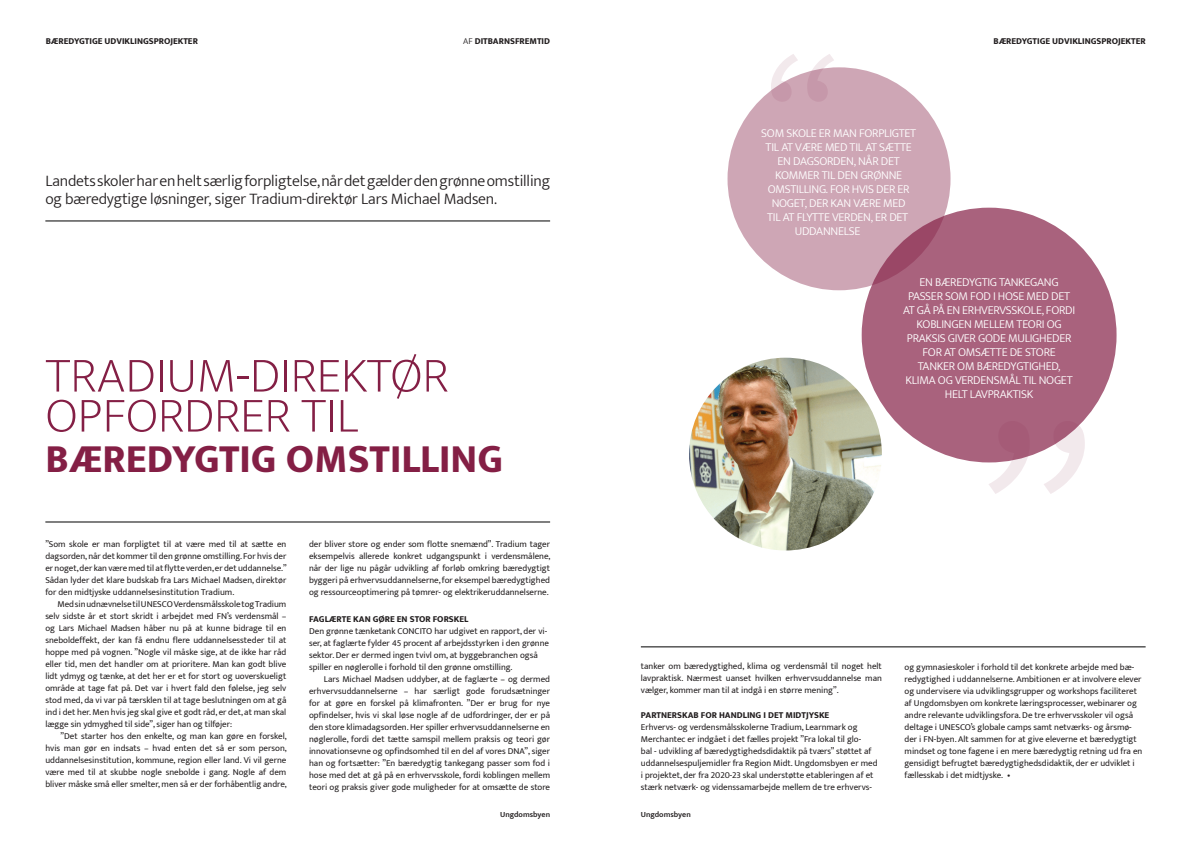
<style>
.page{position:relative;width:1191px;height:842px;background:#fff}
.page>*{position:absolute;margin:0;border:0;box-sizing:border-box;transform-origin:0 0}
.t1{font:200 50px/40px "Mukta";color:#841f45}
.t2{font:800 40px "Mukta";color:#841f45}
.t3{font:300 16px/18px "Mukta";letter-spacing:-.01em;color:#231f20}
.t4{font:300 12px/14px "Mukta";letter-spacing:-.02em;color:#fff;text-align:center}
.t5{font:9px/12px "Mukta";color:#231f20;text-align:justify}
.t6{font:800 9px "Mukta";color:#231f20}
.t7{font:600 8px "Mukta";color:#231f20}
.s1{font-weight:300}
</style>
<div class="page">
<img style="left:689px;top:358px;width:193px;height:192px;border-radius:96px">
<div style="left:727px;top:67px;width:223px;height:223px;background:#cea6b5;border-radius:50%"></div>
<div style="left:861px;top:208px;width:255px;height:254px;background:#a9627d;border-radius:50%"></div>
<hr style="left:641px;top:647px;width:504px;height:1px;background:#000">
<svg style="left:988px;top:421px;width:96px;height:73px"></svg>
<svg style="left:771px;top:54px;width:63px;height:48px"></svg>
<hr style="left:45px;top:221px;width:505px;height:1px;background:#000">
<hr style="left:45px;top:522px;width:505px;height:1px;background:#000">
<p class="t6" style="left:46px;top:36px;width:154px">BÆREDYGTIGE UDVIKLINGSPROJEKTER</p>
<p class="t6" style="left:463px;top:36px;width:88px"><span class="s1">AF</span> DITBARNSFREMTID</p>
<h3 class="t3" style="left:45px;top:172px;width:506px">Landets skoler har en helt særlig forpligtelse, når det gælder den grønne omstilling og bæredygtige løsninger, siger Tradium-direktør Lars Michael Madsen.</h3>
<h1 class="t1" style="left:45px;top:356px;width:405px">TRADIUM-DIREKTØR<br>OPFORDRER TIL</h1>
<h2 class="t2" style="left:45px;top:434px;width:459px">BÆREDYGTIG OMSTILLING</h2>
<p class="t5" style="left:45px;top:538px;width:243px">”Som skole er man forpligtet til at være med til at sætte en dagsorden, når det kommer til den grønne omstilling. For hvis der er noget, der kan være med til at flytte verden, er det uddannelse.” Sådan lyder det klare budskab fra Lars Michael Madsen, direktør for den midtjyske uddannelsesinstitution Tradium.</p>
<p class="t5" style="left:45px;top:598px;width:242px;text-indent:12px">Med sin udnævnelse til UNESCO Verdensmålsskole tog Tradium selv sidste år et stort skridt i arbejdet med FN’s verdensmål – og Lars Michael Madsen håber nu på at kunne bidrage til en sneboldeffekt, der kan få endnu flere uddannelsessteder til at hoppe med på vognen. ”Nogle vil måske sige, at de ikke har råd eller tid, men det handler om at prioritere. Man kan godt blive lidt ydmyg og tænke, at det her er et for stort og uoverskueligt område at tage fat på. Det var i hvert fald den følelse, jeg selv stod med, da vi var på tærsklen til at tage beslutningen om at gå ind i det her. Men hvis jeg skal give et godt råd, er det, at man skal lægge sin ydmyghed til side”, siger han og tilføjer:</p>
<p class="t5" style="left:45px;top:730px;width:243px;text-indent:15px">”Det starter hos den enkelte, og man kan gøre en forskel, hvis man gør en indsats – hvad enten det så er som person, uddannelsesinstitution, kommune, region eller land. Vi vil gerne være med til at skubbe nogle snebolde i gang. Nogle af dem bliver måske små eller smelter, men så er der forhåbentlig andre,</p>
<p class="t5" style="left:309px;top:538px;width:243px">der bliver store og ender som flotte snemænd”. Tradium tager eksempelvis allerede konkret udgangspunkt i verdensmålene, når der lige nu pågår udvikling af forløb omkring bæredygtigt byggeri på erhvervsuddannelserne, for eksempel bæredygtighed og ressourceoptimering på tømrer- og elektrikeruddannelserne.</p>
<p class="t6" style="left:309px;top:614px;width:161px">FAGLÆRTE KAN GØRE EN STOR FORSKEL</p>
<p class="t5" style="left:309px;top:625px;width:241px;text-align:left">Den grønne tænketank CONCITO har udgivet en rapport, der vi&shy;ser, at faglærte fylder 45 procent af arbejdsstyrken i den grønne sektor. Der er dermed ingen tvivl om, at byggebranchen også spiller en nøglerolle i forhold til den grønne omstilling.</p>
<p class="t5" style="left:309px;top:673px;width:242px;text-indent:15px">Lars Michael Madsen uddyber, at de faglærte – og dermed erhvervsuddannelserne – har særligt gode forudsætninger for at gøre en forskel på klimafronten. ”Der er brug for nye opfindelser, hvis vi skal løse nogle af de udfordringer, der er på den store klimadagsorden. Her spiller erhvervsuddannelserne en nøglerolle, fordi det tætte samspil mellem praksis og teori gør innovationsevne og opfindsomhed til en del af vores DNA”, siger han og fortsætter: ”En bæredygtig tankegang passer som fod i hose med det at gå på en erhvervsskole, fordi koblingen mellem teori og praksis giver gode muligheder for at omsætte de store</p>
<h3 class="t4" style="left:761px;top:125px;width:156px">SOM SKOLE ER MAN FORPLIGTET</h3>
<h3 class="t4" style="left:765px;top:139px;width:148px">TIL AT VÆRE MED TIL AT SÆTTE</h3>
<h3 class="t4" style="left:777px;top:153px;width:124px">EN DAGSORDEN, NÅR DET</h3>
<h3 class="t4" style="left:775px;top:167px;width:128px">KOMMER TIL DEN GRØNNE</h3>
<h3 class="t4" style="left:768px;top:181px;width:143px">OMSTILLING. FOR HVIS DER ER</h3>
<h3 class="t4" style="left:771px;top:195px;width:135px">NOGET, DER KAN VÆRE MED</h3>
<h3 class="t4" style="left:767px;top:209px;width:143px">TIL AT FLYTTE VERDEN, ER DET</h3>
<h3 class="t4" style="left:795px;top:223px;width:67px">UDDANNELSE</h3>
<p class="t6" style="left:993px;top:36px;width:154px">BÆREDYGTIGE UDVIKLINGSPROJEKTER</p>
<p class="t4" style="left:903px;top:275px;width:174px">EN BÆREDYGTIG TANKEGANG<br>PASSER SOM FOD I HOSE MED DET<br>AT GÅ PÅ EN ERHVERVSSKOLE, FORDI<br>KOBLINGEN MELLEM TEORI OG<br>PRAKSIS GIVER GODE MULIGHEDER<br>FOR AT OMSÆTTE DE STORE<br>TANKER OM BÆREDYGTIGHED,<br>KLIMA OG VERDENSMÅL TIL NOGET<br>HELT LAVPRAKTISK</p>
<p class="t5" style="left:641px;top:660px;width:242px">tanker om bæredygtighed, klima og verdensmål til noget helt lavpraktisk. Nærmest uanset hvilken erhvervsuddannelse man vælger, kommer man til at indgå i en større mening”.</p>
<p class="t6" style="left:641px;top:710px;width:190px">PARTNERSKAB FOR HANDLING I DET MIDTJYSKE</p>
<p class="t5" style="left:641px;top:721px;width:238px;text-align:left">Erhvervs- og verdensmålsskolerne Tradium, Learnmark og Merchantec er indgået i det fælles projekt ”Fra lokal til glo-<br>bal - udvikling af bæredygtighedsdidaktik på tværs” støttet af uddannelsespuljemidler fra Region Midt. Ungdomsbyen er med i projektet, der fra 2020-23 skal understøtte etableringen af et stærk netværk- og videnssamarbejde mellem de tre erhvervs-</p>
<p class="t5" style="left:904px;top:661px;width:239px;text-align:left">og gymnasieskoler i forhold til det konkrete arbejde med bæ&shy;redygtighed i uddannelserne. Ambitionen er at involvere elever og undervisere via udviklingsgrupper og workshops faciliteret af Ungdomsbyen om konkrete læringsprocesser, webinarer og andre relevante udviklingsfora. De tre erhvervsskoler vil også deltage i UNESCO’s globale camps samt netværks- og årsmø&shy;der i FN-byen. Alt sammen for at give eleverne et bæredygtigt mindset og tone fagene i en mere bæredygtig retning ud fra en gensidigt befrugtet bæredygtighedsdidaktik, der er udviklet i fællesskab i det midtjyske. •</p>
<p class="t7" style="left:500px;top:809px;width:51px">Ungdomsbyen</p>
<p class="t7" style="left:641px;top:809px;width:51px">Ungdomsbyen</p>
</div>
